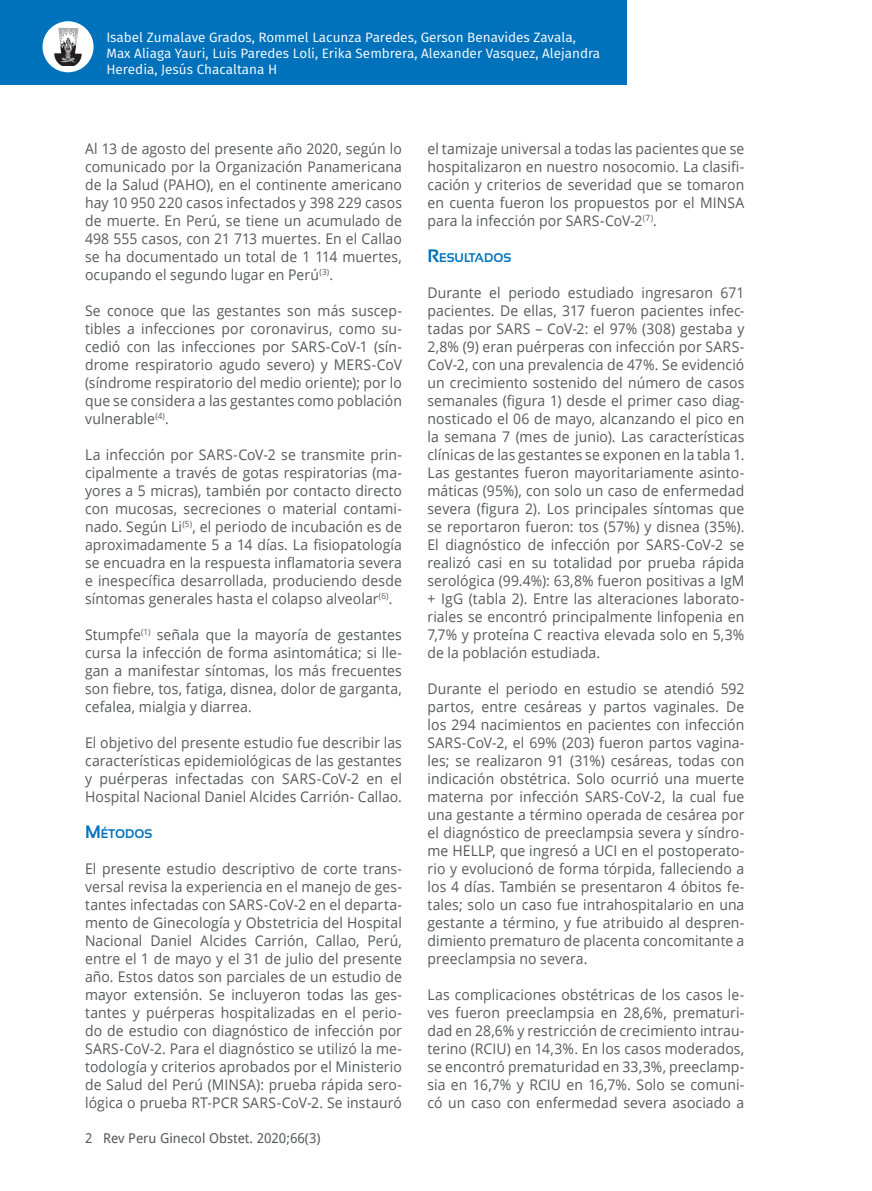
<style>
.page{position:relative;width:872px;height:1191px;background:#fff}
.page>*{position:absolute;margin:0;border:0;box-sizing:border-box;transform-origin:0 0}
.t1{font:14.7px/18px "Open Sans";letter-spacing:.005em;color:#57585a;text-align:justify;scale:.95 1}
.t2{font:13.5px/16.2px "Fira Sans";color:#fff}
.t3{font:13.5px "Droid Sans";color:#57585a}
.t4{font:700 12.6px "Sansation";color:#0072bc}
.s1{font-size:18px}
</style>
<div class="page">
<div style="left:0;top:0;width:626px;height:85px;background:#0072bc"></div>
<div style="left:43px;top:21px;width:51px;height:51px;background:#fff;border-radius:50%"></div>
<svg style="left:54px;top:28px;width:28px;height:38px"></svg>
<p class="t2" style="left:106px;top:29px;width:495px">Isabel Zumalave Grados, Rommel Lacunza Paredes, Gerson Benavides Zavala,<br>Max Aliaga Yauri, Luis Paredes Loli, Erika Sembrera, Alexander Vasquez, Alejandra<br>Heredia, Jesús Chacaltana H</p>
<p class="t1" style="left:85px;top:139px;width:335px">Al 13 de agosto del presente año 2020, según lo comunicado por la Organización Panamericana de la Salud (PAHO), en el continente americano hay 10 950 220 casos infectados y 398 229 casos de muerte. En Perú, se tiene un acumulado de 498 555 casos, con 21 713 muertes. En el Callao se ha documentado un total de 1 114 muertes, ocupando el segundo lugar en Perú<sup>(3)</sup>.</p>
<p class="t1" style="left:85px;top:301px;width:335px">Se conoce que las gestantes son más suscep&shy;tibles a infecciones por coronavirus, como su&shy;cedió con las infecciones por SARS-CoV-1 (sín&shy;drome respiratorio agudo severo) y MERS-CoV (síndrome respiratorio del medio oriente); por lo que se considera a las gestantes como población vulnerable<sup>(4)</sup>.</p>
<p class="t1" style="left:85px;top:445px;width:335px">La infección por SARS-CoV-2 se transmite prin&shy;cipalmente a través de gotas respiratorias (ma&shy;yores a 5 micras), también por contacto directo con mucosas, secreciones o material contami&shy;nado. Según Li<sup>(5)</sup>, el periodo de incubación es de aproximadamente 5 a 14 días. La fisiopatología se encuadra en la respuesta inflamatoria severa e inespecífica desarrollada, produciendo desde síntomas generales hasta el colapso alveolar<sup>(6)</sup>.</p>
<p class="t1" style="left:85px;top:625px;width:335px">Stumpfe<sup>(1)</sup> señala que la mayoría de gestantes cursa la infección de forma asintomática; si lle&shy;gan a manifestar síntomas, los más frecuentes son fiebre, tos, fatiga, disnea, dolor de garganta, cefalea, mialgia y diarrea.</p>
<p class="t1" style="left:85px;top:733px;width:335px">El objetivo del presente estudio fue describir las características epidemiológicas de las gestantes y puérperas infectadas con SARS-CoV-2 en el Hospital Nacional Daniel Alcides Carrión- Callao.</p>
<p class="t4" style="left:85px;top:827px;width:69px"><span class="s1">M</span>ÉTODOS</p>
<p class="t1" style="left:85px;top:859px;width:335px">El presente estudio descriptivo de corte trans&shy;versal revisa la experiencia en el manejo de ges&shy;tantes infectadas con SARS-CoV-2 en el departa&shy;mento de Ginecología y Obstetricia del Hospital Nacional Daniel Alcides Carrión, Callao, Perú, entre el 1 de mayo y el 31 de julio del presente año. Estos datos son parciales de un estudio de mayor extensión. Se incluyeron todas las ges&shy;tantes y puérperas hospitalizadas en el perio&shy;do de estudio con diagnóstico de infección por SARS-CoV-2. Para el diagnóstico se utilizó la me&shy;todología y criterios aprobados por el Ministerio de Salud del Perú (MINSA): prueba rápida sero&shy;lógica o prueba RT-PCR SARS-CoV-2. Se instauró</p>
<p class="t3" style="left:85px;top:1128px;width:237px">2 Rev Peru Ginecol Obstet. 2020;66(3)</p>
<p class="t1" style="left:427px;top:139px;width:335px">el tamizaje universal a todas las pacientes que se hospitalizaron en nuestro nosocomio. La clasifi&shy;cación y criterios de severidad que se tomaron en cuenta fueron los propuestos por el MINSA para la infección por SARS-CoV-2<sup>(7)</sup>.</p>
<p class="t4" style="left:427px;top:251px;width:85px"><span class="s1">R</span>ESULTADOS</p>
<p class="t1" style="left:427px;top:283px;width:335px">Durante el periodo estudiado ingresaron 671 pacientes. De ellas, 317 fueron pacientes infec&shy;tadas por SARS – CoV-2: el 97% (308) gestaba y 2,8% (9) eran puérperas con infección por SARS-CoV-2, con una prevalencia de 47%. Se evidenció un crecimiento sostenido del número de casos semanales (figura 1) desde el primer caso diag&shy;nosticado el 06 de mayo, alcanzando el pico en la semana 7 (mes de junio). Las características clínicas de las gestantes se exponen en la tabla 1.<br>Las gestantes fueron mayoritariamente asinto&shy;máticas (95%), con solo un caso de enfermedad severa (figura 2). Los principales síntomas que se reportaron fueron: tos (57%) y disnea (35%).<br>El diagnóstico de infección por SARS-CoV-2 se realizó casi en su totalidad por prueba rápida serológica (99.4%): 63,8% fueron positivas a IgM + IgG (tabla 2). Entre las alteraciones laborato&shy;riales se encontró principalmente linfopenia en 7,7% y proteína C reactiva elevada solo en 5,3% de la población estudiada.</p>
<p class="t1" style="left:427px;top:679px;width:335px">Durante el periodo en estudio se atendió 592 partos, entre cesáreas y partos vaginales. De los 294 nacimientos en pacientes con infección SARS-CoV-2, el 69% (203) fueron partos vagina&shy;les; se realizaron 91 (31%) cesáreas, todas con indicación obstétrica. Solo ocurrió una muerte materna por infección SARS-CoV-2, la cual fue una gestante a término operada de cesárea por el diagnóstico de preeclampsia severa y síndro&shy;me HELLP, que ingresó a UCI en el postoperato&shy;rio y evolucionó de forma tórpida, falleciendo a los 4 días. También se presentaron 4 óbitos fe&shy;tales; solo un caso fue intrahospitalario en una gestante a término, y fue atribuido al despren&shy;dimiento prematuro de placenta concomitante a preeclampsia no severa.</p>
<p class="t1" style="left:427px;top:985px;width:335px">Las complicaciones obstétricas de los casos le&shy;ves fueron preeclampsia en 28,6%, prematuri&shy;dad en 28,6% y restricción de crecimiento intrau&shy;terino (RCIU) en 14,3%. En los casos moderados, se encontró prematuridad en 33,3%, preeclamp&shy;sia en 16,7% y RCIU en 16,7%. Solo se comuni&shy;có un caso con enfermedad severa asociado a</p>
</div>
